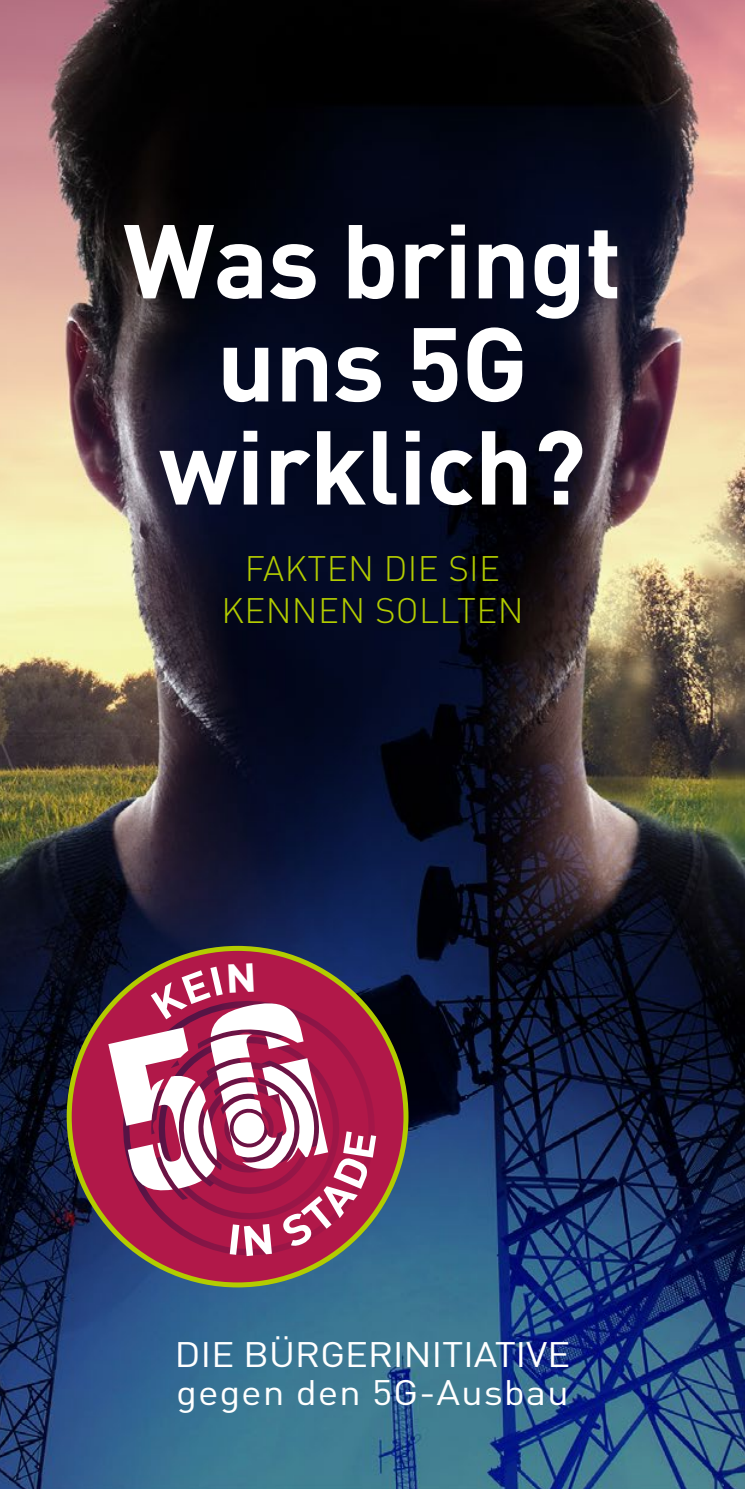
<style>
.page{position:relative;width:745px;height:1489px;background:#fff}
.page>*{position:absolute;margin:0;border:0;box-sizing:border-box;transform-origin:0 0}
.t1{font:700 103px/103px "DIN";letter-spacing:-.01em;color:#fff;text-align:center}
.t2{font:35px/37.5px "DIN";letter-spacing:-.01em;color:#fff;scale:1.11 1}
.t3{font:300 35px/42px "DIN";letter-spacing:.01em;color:#b3cc00;text-align:center}
</style>
<div class="page">
<img style="left:0;top:0;width:744px;height:1488px">
<svg style="left:69px;top:948px;width:336px;height:336px;fill:#b11849"></svg>
<svg style="left:114px;top:991px;width:270px;height:273px"></svg>
<svg style="left:108px;top:963px;width:268px;height:292px"></svg>
<h1 class="t1" style="left:123px;top:205px;width:500px">Was bringt uns 5G wirklich?</h1>
<p class="t3" style="left:221px;top:547px;width:303px">FAKTEN DIE SIE<br>KENNEN SOLLTEN</p>
<p class="t2" style="left:174px;top:1334px;width:358px">DIE BÜRGERINITIATIVE gegen den 5G-Ausbau</p>
</div>
